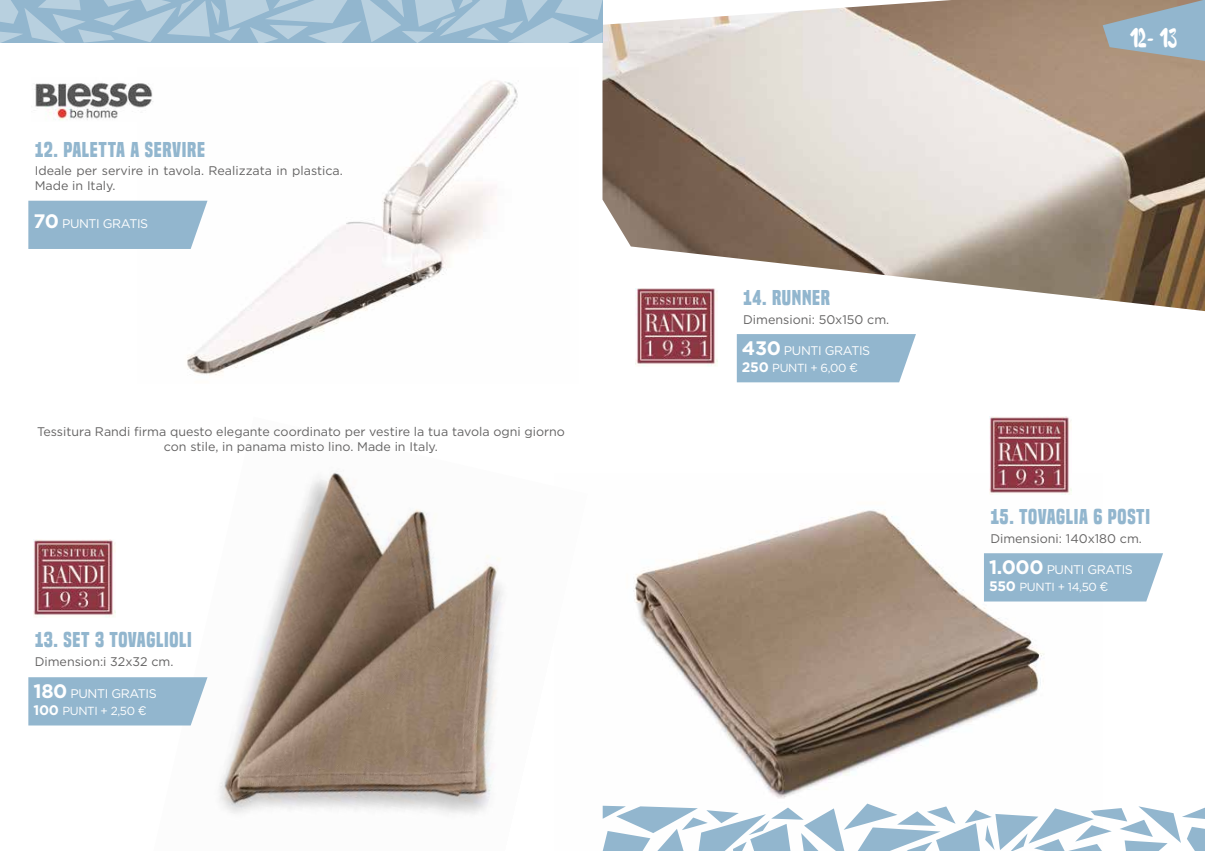
<style>
.page{position:relative;width:1205px;height:851px;background:#fff}
.page>*{position:absolute;margin:0;border:0;box-sizing:border-box;transform-origin:0 0}
.t1{font:23.38px "Brusher";color:#fff;scale:.8 1}
.t2{font:700 20px "Built Titling Rg";letter-spacing:.035em;color:#92b6ce}
.t3{font:12.5px/15px "Gotham";color:#646363}
.t4{font:12.5px "Gotham";letter-spacing:-.03em;color:#fff}
.t5{font:11.75px "Gotham";letter-spacing:-.03em;color:#fff}
.s1{font-weight:700;font-size:19.5px}
.s2{font-weight:700;font-size:13.88px}
.s3{font-size:12.38px}
</style>
<div class="page">
<img style="left:602px;top:489px;width:501px;height:330px">
<img style="left:602px;top:0;width:603px;height:311px">
<img style="left:153px;top:471px;width:350px;height:343px">
<img style="left:137px;top:80px;width:381px;height:295px">
<svg style="left:1102px;top:0;width:103px;height:61px;background:#99a8af"></svg>
<svg style="left:603px;top:803px;width:602px;height:47px"></svg>
<svg style="left:0;top:0;width:604px;height:47px;background:#acc7d9"></svg>
<div style="left:28px;top:201px;width:179px;height:48px;background:#92b6ce"></div>
<img style="left:34px;top:80px;width:122px;height:41px">
<svg style="left:28px;top:677px;width:179px;height:48px;background:#97b9d0"></svg>
<div style="left:737px;top:334px;width:179px;height:48px;background:#92b6ce"></div>
<div style="left:984px;top:553px;width:179px;height:48px;background:#92b6ce"></div>
<img style="left:33px;top:539px;width:82px;height:78px">
<img style="left:635px;top:288px;width:82px;height:78px">
<img style="left:989px;top:416px;width:82px;height:78px">
<h2 class="t2" style="left:35px;top:137px;width:172px">12. PALETTA A SERVIRE</h2>
<p class="t3" style="left:35px;top:163px;width:310px">Ideale per servire in tavola. Realizzata in plastica.<br>Made in Italy.</p>
<p class="t4" style="left:34px;top:216px;width:116px"><span class="s1">70</span> PUNTI GRATIS</p>
<p class="t3" style="left:37px;top:423px;width:529px;text-align:center">Tessitura Randi firma questo elegante coordinato per vestire la tua tavola ogni giorno con stile, in panama misto lino. Made in Italy.</p>
<h2 class="t2" style="left:35px;top:628px;width:159px">13. SET 3 TOVAGLIOLI</h2>
<p class="t3" style="left:35px;top:653px;width:140px">Dimension:i 32x32 cm.</p>
<p class="t4" style="left:34px;top:685px;width:125px"><span class="s1">180</span> PUNTI GRATIS</p>
<p class="t5" style="left:34px;top:703px;width:115px"><span class="s2">100</span> PUNTI + 2,50 <span class="s3">€</span></p>
<h2 class="t2" style="left:743px;top:286px;width:88px">14. RUNNER</h2>
<p class="t3" style="left:743px;top:311px;width:148px">Dimensioni: 50x150 cm.</p>
<p class="t4" style="left:742px;top:342px;width:130px"><span class="s1">430</span> PUNTI GRATIS</p>
<p class="t5" style="left:742px;top:360px;width:118px"><span class="s2">250</span> PUNTI + 6,00 <span class="s3">€</span></p>
<h1 class="t1" style="left:1130px;top:25px;width:59px">12- 13</h1>
<h2 class="t2" style="left:990px;top:505px;width:161px">15. TOVAGLIA 6 POSTI</h2>
<p class="t3" style="left:990px;top:530px;width:153px">Dimensioni: 140x180 cm.</p>
<p class="t4" style="left:989px;top:561px;width:145px"><span class="s1">1.000</span> PUNTI GRATIS</p>
<p class="t5" style="left:989px;top:579px;width:121px"><span class="s2">550</span> PUNTI + 14,50 <span class="s3">€</span></p>
</div>
